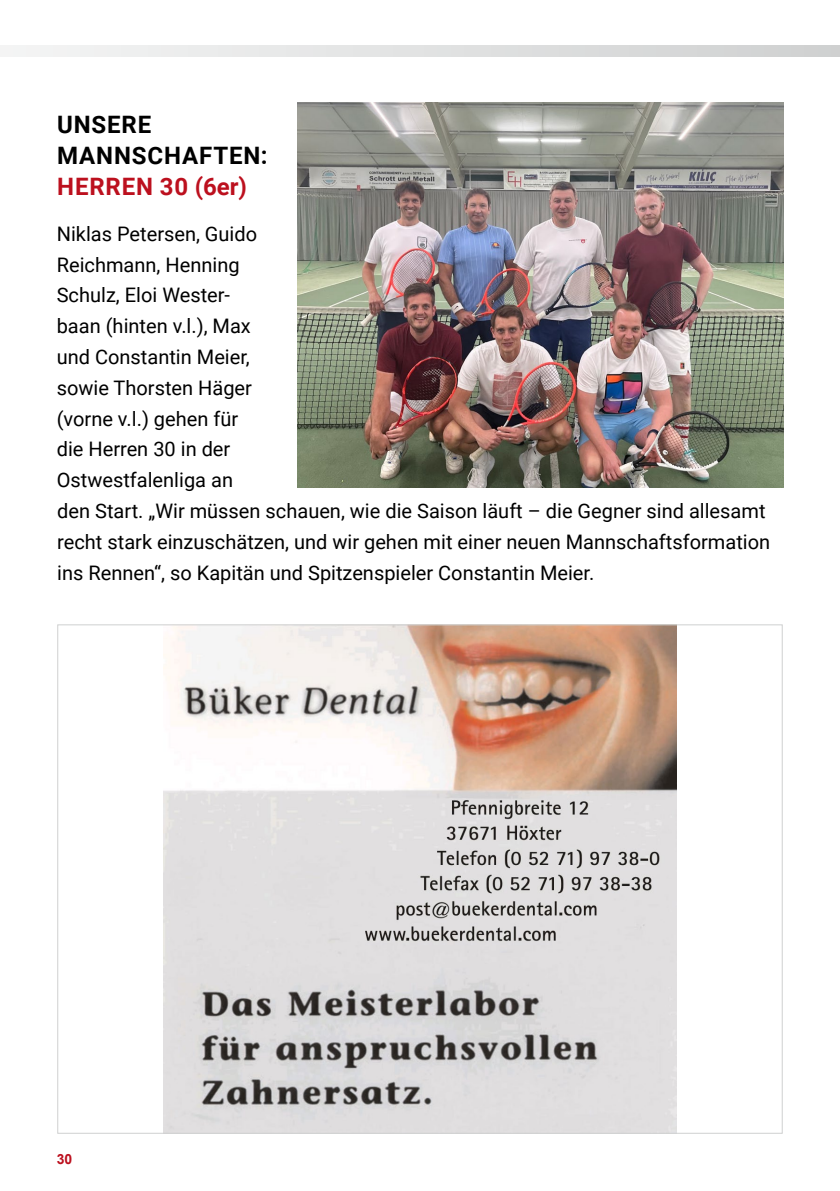
<style>
.page{position:relative;width:840px;height:1191px;background:#fff}
.page>*{position:absolute;margin:0;border:0;box-sizing:border-box;transform-origin:0 0}
.t1{font:700 24px/30.8px "Roboto";letter-spacing:.035em;color:#000}
.t2{font:700 24px "Roboto";letter-spacing:.035em;color:#bc101e}
.t3{font:20px/30.8px "Roboto";color:#000}
.t4{font:700 14px "Arial";color:#bc101e}
</style>
<div class="page">
<svg style="left:0;top:45px;width:839px;height:12px"></svg>
<img style="left:164px;top:626px;width:511px;height:505px">
<img style="left:297px;top:102px;width:485px;height:386px">
<p class="t1" style="left:57px;top:108px;width:212px">UNSERE<br>MANNSCHAFTEN:</p>
<p class="t2" style="left:57px;top:169px;width:191px">HERREN 30 (6er)</p>
<p class="t3" style="left:57px;top:217px;width:714px">Niklas Petersen, Guido<br>Reichmann, Henning<br>Schulz, Eloi Wester-<br>baan (hinten v.l.), Max<br>und Constantin Meier,<br>sowie Thorsten Häger<br>(vorne v.l.) gehen für<br>die Herren 30 in der<br>Ostwestfalenliga an<br>den Start. „Wir müssen schauen, wie die Saison läuft – die Gegner sind allesamt recht stark einzuschätzen, und wir gehen mit einer neuen Mannschaftsformation ins Rennen“, so Kapitän und Spitzenspieler Constantin Meier.</p>
<p class="t4" style="left:57px;top:1149px;width:17px">30</p>
</div>
